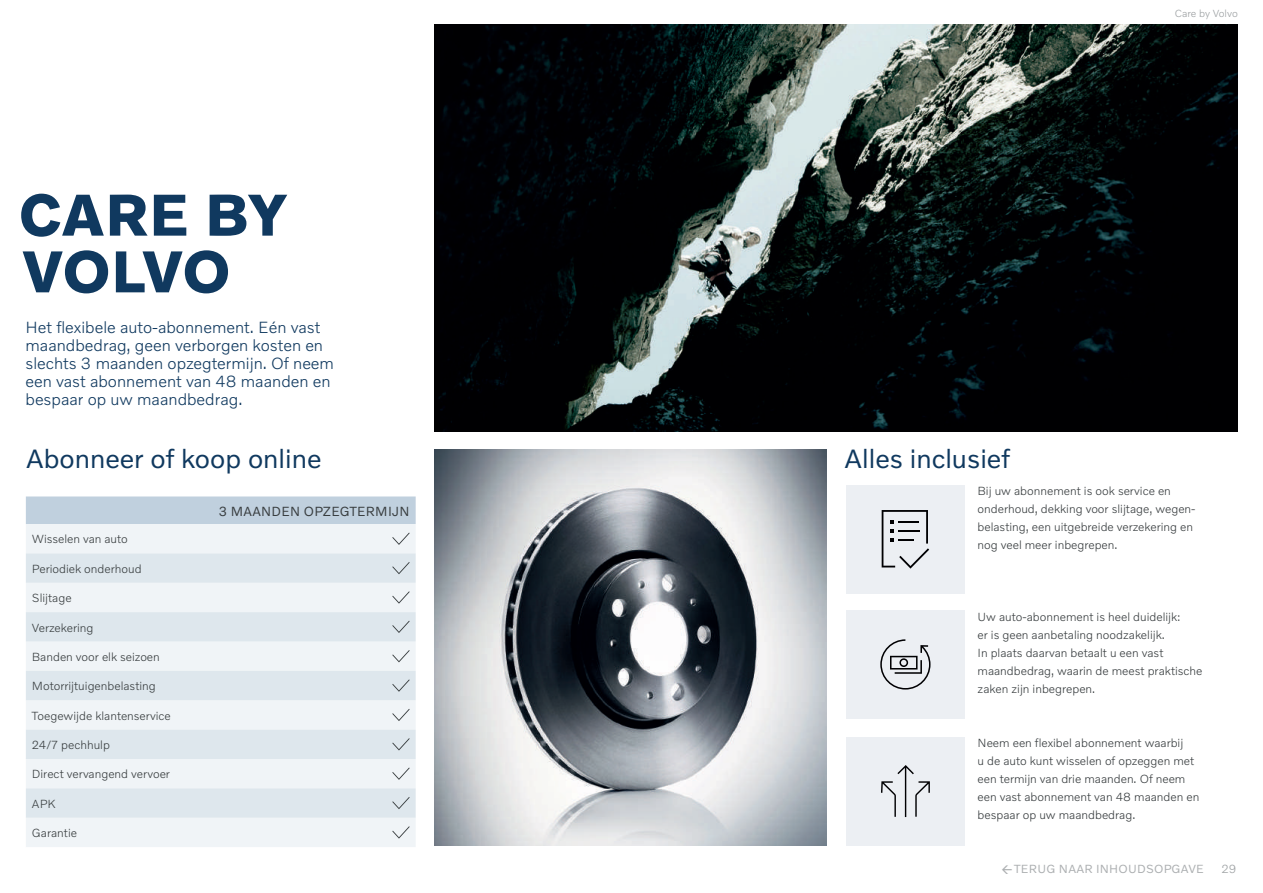
<style>
.page{position:relative;width:1263px;height:893px;background:#fff}
.page>*{position:absolute;margin:0;border:0;box-sizing:border-box;transform-origin:0 0}
.t1{font:700 60px/56.7px "Volvo Novum";letter-spacing:.005em;color:#10395f}
.t2{font:27px "Volvo Novum";color:#10395f}
.t3{font:300 16.5px/18px "Volvo Novum";color:#10395f}
.t4{font:13.5px "Volvo Novum";letter-spacing:.02em;color:#383d3f}
.t5{font:300 12px/18px "Volvo Novum";color:#383d3f}
.t6{font:12px "Volvo Novum";letter-spacing:.02em;color:#acafb1}
.t7{font:300 12px "Volvo Novum";color:#9b9fa1}
.t8{font:300 10.5px "Volvo Novum";color:#9b9fa1}
</style>
<div class="page">
<img style="left:434px;top:450px;width:392px;height:396px">
<img style="left:434px;top:24px;width:803px;height:408px">
<div style="left:846px;top:485px;width:119px;height:109px;background:#eceff3"></div>
<svg style="left:882px;top:510px;width:47px;height:59px"></svg>
<div style="left:846px;top:610px;width:119px;height:109px;background:#eceff3"></div>
<svg style="left:880px;top:639px;width:50px;height:50px"></svg>
<div style="left:846px;top:737px;width:119px;height:108px;background:#eceff3"></div>
<svg style="left:881px;top:765px;width:49px;height:52px"></svg>
<div style="left:26px;top:496px;width:390px;height:28px;background:#c0d0de"></div>
<div style="left:26px;top:524px;width:390px;height:323px;background:#f0f4f7"></div>
<svg style="left:26px;top:553px;width:390px;height:265px;fill:#dee7ed"></svg>
<svg style="left:392px;top:532px;width:18px;height:13px"></svg>
<svg style="left:392px;top:562px;width:18px;height:12px"></svg>
<svg style="left:392px;top:591px;width:18px;height:13px"></svg>
<svg style="left:392px;top:621px;width:18px;height:12px"></svg>
<svg style="left:392px;top:650px;width:18px;height:12px"></svg>
<svg style="left:392px;top:679px;width:18px;height:13px"></svg>
<svg style="left:392px;top:709px;width:18px;height:12px"></svg>
<svg style="left:392px;top:738px;width:18px;height:12px"></svg>
<svg style="left:392px;top:767px;width:18px;height:13px"></svg>
<svg style="left:392px;top:797px;width:18px;height:12px"></svg>
<svg style="left:392px;top:826px;width:18px;height:13px"></svg>
<h1 class="t1" style="left:19px;top:184px;width:270px">CARE BY<br>VOLVO</h1>
<h3 class="t3" style="left:26px;top:318px;width:310px">Het flexibele auto-abonnement. Eén vast maandbedrag, geen verborgen kosten en slechts 3 maanden opzegtermijn. Of neem een vast abonnement van 48 maanden en bespaar op uw maandbedrag.</h3>
<p class="t8" style="left:1175px;top:7px;width:64px">Care by Volvo</p>
<h2 class="t2" style="left:26px;top:441px;width:297px">Abonneer of koop online</h2>
<h2 class="t2" style="left:845px;top:441px;width:167px">Alles inclusief</h2>
<p class="t5" style="left:977px;top:481px;width:219px">Bij uw abonnement is ook service en onderhoud, dekking voor slijtage, wegen&shy;belasting, een uitgebreide verzekering en nog veel meer inbegrepen.</p>
<p class="t4" style="left:219px;top:502px;width:192px">3 MAANDEN OPZEGTERMIJN</p>
<p class="t5" style="left:32px;top:530px;width:97px">Wisselen van auto</p>
<p class="t5" style="left:32px;top:559px;width:111px">Periodiek onderhoud</p>
<p class="t5" style="left:32px;top:589px;width:41px">Slijtage</p>
<p class="t5" style="left:32px;top:618px;width:63px">Verzekering</p>
<p class="t5" style="left:32px;top:647px;width:130px">Banden voor elk seizoen</p>
<p class="t5" style="left:32px;top:677px;width:125px">Motorrijtuigenbelasting</p>
<p class="t5" style="left:32px;top:706px;width:140px">Toegewijde klantenservice</p>
<p class="t5" style="left:32px;top:735px;width:80px">24/7 pechhulp</p>
<p class="t5" style="left:32px;top:765px;width:140px">Direct vervangend vervoer</p>
<p class="t5" style="left:32px;top:794px;width:25px">APK</p>
<p class="t5" style="left:32px;top:823px;width:47px">Garantie</p>
<p class="t5" style="left:977px;top:607px;width:226px">Uw auto-abonnement is heel duidelijk:<br>er is geen aanbetaling noodzakelijk.<br>In plaats daarvan betaalt u een vast maandbedrag, waarin de meest praktische zaken zijn inbegrepen.</p>
<p class="t5" style="left:977px;top:733px;width:223px">Neem een flexibel abonnement waarbij<br>u de auto kunt wisselen of opzeggen met een termijn van drie maanden. Of neem een vast abonnement van 48 maanden en bespaar op uw maandbedrag.</p>
<p class="t6" style="left:1014px;top:861px;width:191px">TERUG NAAR INHOUDSOPGAVE</p>
<p class="t7" style="left:1221px;top:861px;width:17px">29</p>
</div>
